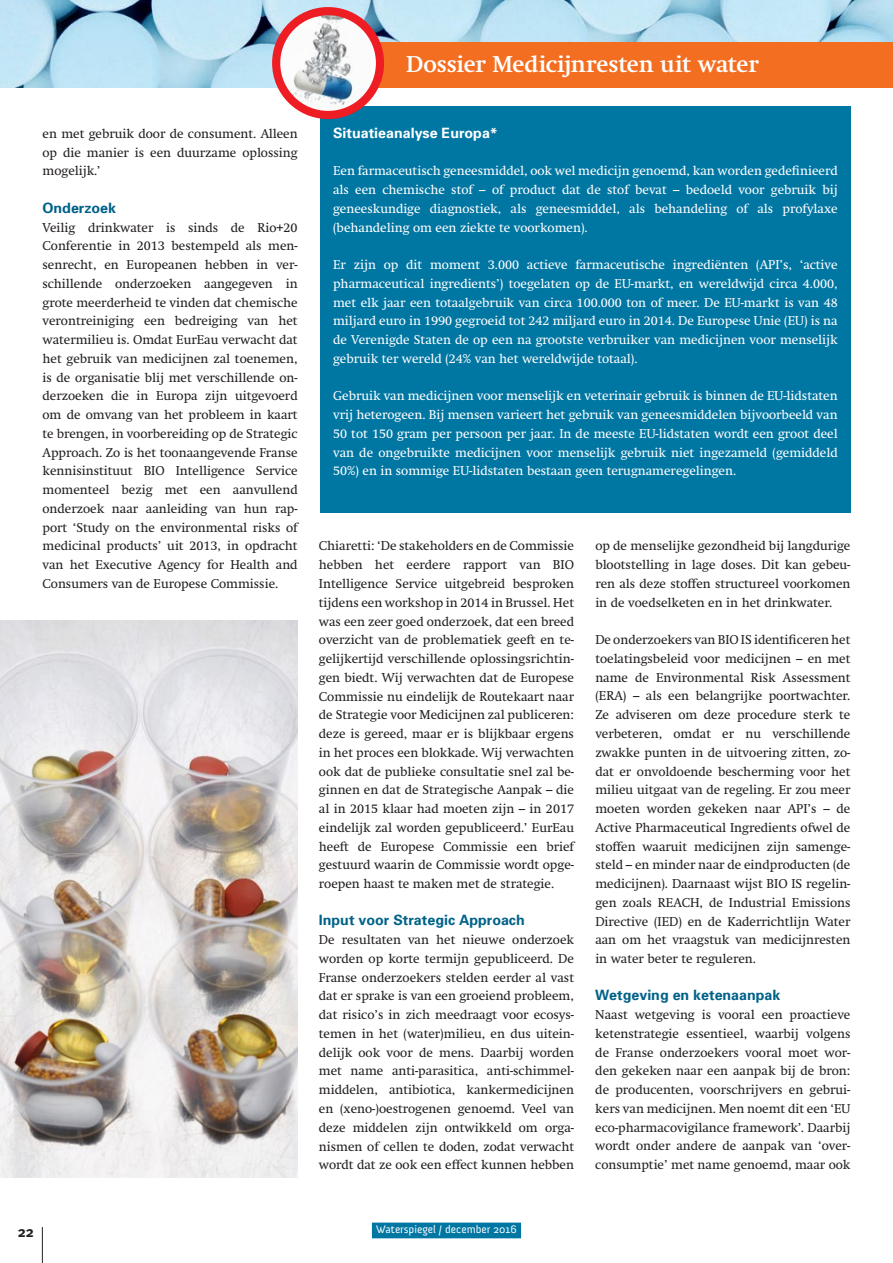
<style>
.page{position:relative;width:893px;height:1263px;background:#fff}
.page>*{position:absolute;margin:0;border:0;box-sizing:border-box;transform-origin:0 0}
.t1{font:700 22.5px "Swift";letter-spacing:-.005em;color:#fff}
.t2{font:700 15px "Meta Plus";color:#231f20}
.t3{font:700 14.25px "Univers";color:#006288}
.t4{font:700 14.25px "Univers";color:#fff}
.t5{font:12.75px/18.8px "Swift";color:#231f20;text-align:justify}
.t6{font:12.75px/18.8px "Swift";color:#fff;text-align:justify}
.t7{font:11.25px "Anivers";color:#fff}
</style>
<div class="page">
<hr style="left:42px;top:1227px;width:1px;height:36px;background:#231f20">
<div style="left:372px;top:1222px;width:149px;height:16px;background:#0076a3"></div>
<img style="left:0;top:0;width:893px;height:87px">
<div style="left:320px;top:106px;width:530px;height:407px;background:#0076a3"></div>
<img style="left:0;top:621px;width:297px;height:557px">
<div style="left:287px;top:43px;width:606px;height:45px;background:#f36e21"></div>
<img style="left:276px;top:11px;width:95px;height:102px">
<div style="left:272px;top:7px;width:112px;height:112px;border:8px solid #ee1d23;border-radius:50%"></div>
<h1 class="t1" style="left:406px;top:51px;width:354px">Dossier Medicijnresten uit water</h1>
<p class="t5" style="left:43px;top:124px;width:257px">en met gebruik door de consument. Alleen op die manier is een duurzame oplossing mogelijk.’</p>
<p class="t3" style="left:43px;top:199px;width:75px">Onderzoek</p>
<p class="t5" style="left:43px;top:218px;width:257px">Veilig drinkwater is sinds de Rio+20<br>Conferentie in 2013 bestempeld als men&shy;senrecht, en Europeanen hebben in ver&shy;schillende onderzoeken aangegeven in grote meerderheid te vinden dat chemische verontreiniging een bedreiging van het watermilieu is. Omdat EurEau verwacht dat het gebruik van medicijnen zal toenemen, is de organisatie blij met verschillende on&shy;derzoeken die in Europa zijn uitgevoerd om de omvang van het probleem in kaart te brengen, in voorbereiding op de Strategic Approach. Zo is het toonaangevende Franse kennisinstituut BIO Intelligence Service momenteel bezig met een aanvullend onderzoek naar aanleiding van hun rap&shy;port ‘Study on the environmental risks of medicinal products’ uit 2013, in opdracht van het Executive Agency for Health and Consumers van de Europese Commissie.</p>
<p class="t4" style="left:333px;top:124px;width:166px">Situatieanalyse Europa*</p>
<p class="t6" style="left:333px;top:162px;width:506px">Een farmaceutisch geneesmiddel, ook wel medicijn genoemd, kan worden gedefinieerd als een chemische stof – of product dat de stof bevat – bedoeld voor gebruik bij geneeskundige diagnostiek, als geneesmiddel, als behandeling of als profylaxe (behandeling om een ziekte te voorkomen).</p>
<p class="t6" style="left:333px;top:255px;width:506px">Er zijn op dit moment 3.000 actieve farmaceutische ingrediënten (API’s, ‘active pharmaceutical ingredients’) toegelaten op de EU-markt, en wereldwijd circa 4.000, met elk jaar een totaalgebruik van circa 100.000 ton of meer. De EU-markt is van 48 miljard euro in 1990 gegroeid tot 242 miljard euro in 2014. De Europese Unie (EU) is na de Verenigde Staten de op een na grootste verbruiker van medicijnen voor menselijk gebruik ter wereld (24% van het wereldwijde totaal).</p>
<p class="t6" style="left:333px;top:387px;width:506px">Gebruik van medicijnen voor menselijk en veterinair gebruik is binnen de EU-lidstaten vrij heterogeen. Bij mensen varieert het gebruik van geneesmiddelen bijvoorbeeld van 50 tot 150 gram per persoon per jaar. In de meeste EU-lidstaten wordt een groot deel van de ongebruikte medicijnen voor menselijk gebruik niet ingezameld (gemiddeld 50%) en in sommige EU-lidstaten bestaan geen terugnameregelingen.</p>
<p class="t5" style="left:319px;top:537px;width:257px">Chiaretti: ‘De stakeholders en de Commissie hebben het eerdere rapport van BIO Intelligence Service uitgebreid besproken tijdens een workshop in 2014 in Brussel. Het was een zeer goed onderzoek, dat een breed overzicht van de problematiek geeft en te&shy;gelijkertijd verschillende oplossingsrichtin&shy;gen biedt. Wij verwachten dat de Europese Commissie nu eindelijk de Routekaart naar de Strategie voor Medicijnen zal publiceren: deze is gereed, maar er is blijkbaar ergens in het proces een blokkade. Wij verwachten ook dat de publieke consultatie snel zal be&shy;ginnen en dat de Strategische Aanpak – die al in 2015 klaar had moeten zijn – in 2017 eindelijk zal worden gepubliceerd.’ EurEau heeft de Europese Commissie een brief gestuurd waarin de Commissie wordt opge&shy;roepen haast te maken met de strategie.</p>
<p class="t3" style="left:319px;top:911px;width:207px">Input voor Strategic Approach</p>
<p class="t5" style="left:319px;top:930px;width:257px">De resultaten van het nieuwe onderzoek worden op korte termijn gepubliceerd. De Franse onderzoekers stelden eerder al vast dat er sprake is van een groeiend probleem, dat risico’s in zich meedraagt voor ecosys&shy;temen in het (water)milieu, en dus uitein&shy;delijk ook voor de mens. Daarbij worden met name anti-parasitica, anti-schimmel&shy;middelen, antibiotica, kankermedicijnen en (xeno-)oestrogenen genoemd. Veel van deze middelen zijn ontwikkeld om orga&shy;nismen of cellen te doden, zodat verwacht wordt dat ze ook een effect kunnen hebben</p>
<p class="t5" style="left:595px;top:537px;width:257px">op de menselijke gezondheid bij langdurige blootstelling in lage doses. Dit kan gebeu&shy;ren als deze stoffen structureel voorkomen in de voedselketen en in het drinkwater.</p>
<p class="t5" style="left:595px;top:630px;width:257px">De onderzoekers van BIO IS identificeren het toelatingsbeleid voor medicijnen – en met name de Environmental Risk Assessment (ERA) – als een belangrijke poortwachter.<br>Ze adviseren om deze procedure sterk te verbeteren, omdat er nu verschillende zwakke punten in de uitvoering zitten, zo&shy;dat er onvoldoende bescherming voor het milieu uitgaat van de regeling. Er zou meer moeten worden gekeken naar API’s – de Active Pharmaceutical Ingredients ofwel de stoffen waaruit medicijnen zijn samenge&shy;steld – en minder naar de eindproducten (de medicijnen). Daarnaast wijst BIO IS regelin&shy;gen zoals REACH, de Industrial Emissions Directive (IED) en de Kaderrichtlijn Water aan om het vraagstuk van medicijnresten in water beter te reguleren.</p>
<p class="t3" style="left:595px;top:986px;width:187px">Wetgeving en ketenaanpak</p>
<p class="t5" style="left:595px;top:1005px;width:257px">Naast wetgeving is vooral een proactieve ketenstrategie essentieel, waarbij volgens de Franse onderzoekers vooral moet wor&shy;den gekeken naar een aanpak bij de bron: de producenten, voorschrijvers en gebrui&shy;kers van medicijnen. Men noemt dit een ‘EU eco-pharmacovigilance framework’. Daarbij wordt onder andere de aanpak van ‘over&shy;consumptie’ met name genoemd, maar ook</p>
<p class="t2" style="left:18px;top:1223px;width:18px">22</p>
<p class="t7" style="left:376px;top:1223px;width:142px">Waterspiegel / december 2016</p>
</div>
